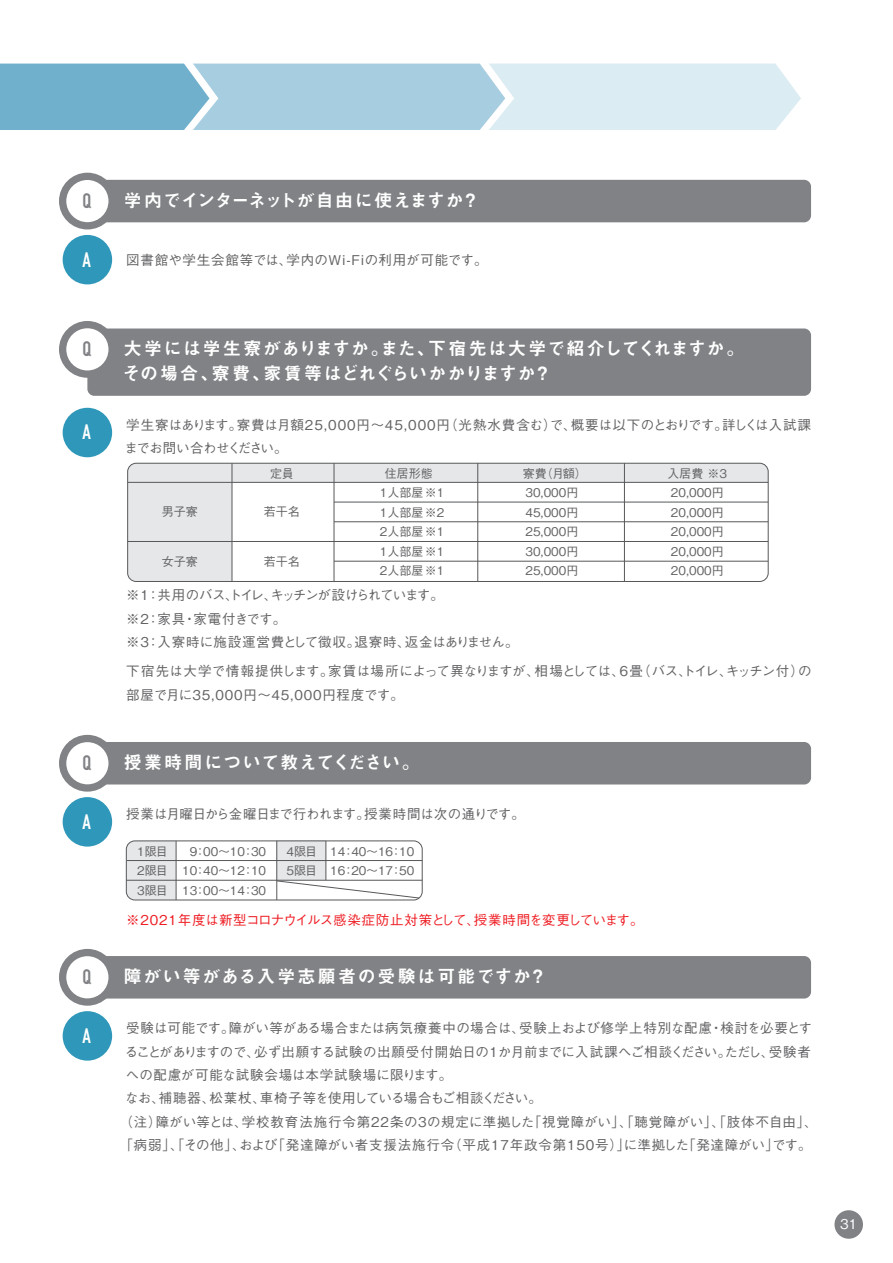
<style>
.page{position:relative;width:893px;height:1263px;background:#fff}
.page>*{position:absolute;margin:0;border:0;box-sizing:border-box;transform-origin:0 0}
.t1{font:20.7px "DIN Engschrift Std";color:#808285}
.t2{font:20.7px "DIN Engschrift Std";color:#fff}
.t3{font:18px/24.8px "Midashi Go Pr 5 MB31";letter-spacing:.06em;color:#fff}
.t4{font:18px "Midashi Go Pr 5 MB31";letter-spacing:.095em;color:#fff}
.t5{font:18px "Midashi Go Pr 5 MB31";letter-spacing:-.01em;color:#fff}
.t6{font:500 13.5px/23.4px "Gothic BBB Pr 5";letter-spacing:.01em;color:#636366}
.t7{font:500 13.5px/23.4px "Gothic BBB Pr 5";letter-spacing:-.055em;color:#636366}
.t8{font:500 13.5px "Gothic BBB Pr 5";letter-spacing:.06em;color:#636366}
.t9{font:500 13.5px "Gothic BBB Pr 5";letter-spacing:.05em;color:#636366}
.t10{font:500 13.5px "Gothic BBB Pr 5";letter-spacing:-.015em;color:#636366}
.t11{font:500 13.5px "Gothic BBB Pr 5";letter-spacing:-.015em;color:#ee1d23}
.t12{font:500 13.5px "Gothic BBB Pr 5";letter-spacing:-.025em;color:#636366}
.t13{font:500 13.5px "Gothic BBB Pr 5";letter-spacing:.045em;color:#636366}
.t14{font:500 13.5px "Gothic BBB Pr 5";color:#fff}
.t15{font:500 12px/19.5px "Gothic BBB Pr 5";color:#636366;text-align:justify}
</style>
<div class="page">
<div style="left:834px;top:1210px;width:29px;height:29px;background:#808285;border-radius:50%"></div>
<div style="left:87px;top:180px;width:724px;height:42px;background:#808285;border-radius:7px"></div>
<svg style="left:63px;top:176px;width:49px;height:50px;fill:#fff"></svg>
<div style="left:59px;top:173px;width:57px;height:56px;border:7px solid #808285;border-radius:50%"></div>
<div style="left:63px;top:235px;width:49px;height:49px;background:#2f97b9;border-radius:50%"></div>
<div style="left:87px;top:328px;width:724px;height:68px;background:#808285;border-radius:7px"></div>
<svg style="left:63px;top:325px;width:49px;height:49px;fill:#fff"></svg>
<div style="left:59px;top:321px;width:57px;height:57px;border:7px solid #808285;border-radius:50%"></div>
<div style="left:63px;top:408px;width:49px;height:49px;background:#2f97b9;border-radius:50%"></div>
<svg style="left:128px;top:463px;width:640px;height:118px"></svg>
<div style="left:127px;top:463px;width:641px;height:119px;border:1px solid #57585a;border-radius:9px"></div>
<hr style="left:128px;top:482px;width:640px;height:1px;background:#57585a">
<hr style="left:334px;top:502px;width:434px;height:1px;background:#57585a">
<hr style="left:334px;top:521px;width:434px;height:1px;background:#57585a">
<hr style="left:334px;top:561px;width:434px;height:1px;background:#57585a">
<hr style="left:128px;top:541px;width:640px;height:1px;background:#57585a">
<hr style="left:232px;top:463px;width:1px;height:118px;background:#57585a">
<hr style="left:334px;top:463px;width:1px;height:118px;background:#57585a">
<hr style="left:477px;top:463px;width:1px;height:118px;background:#57585a">
<hr style="left:624px;top:463px;width:1px;height:118px;background:#57585a">
<div style="left:87px;top:956px;width:724px;height:42px;background:#808285;border-radius:7px"></div>
<svg style="left:63px;top:952px;width:49px;height:50px;fill:#fff"></svg>
<div style="left:59px;top:949px;width:57px;height:57px;border:7px solid #808285;border-radius:50%"></div>
<div style="left:63px;top:1011px;width:49px;height:50px;background:#2f97b9;border-radius:50%"></div>
<div style="left:87px;top:742px;width:724px;height:42px;background:#808285;border-radius:7px"></div>
<svg style="left:63px;top:738px;width:49px;height:50px;fill:#fff"></svg>
<div style="left:59px;top:735px;width:57px;height:57px;border:7px solid #808285;border-radius:50%"></div>
<div style="left:63px;top:797px;width:49px;height:49px;background:#2f97b9;border-radius:50%"></div>
<div style="left:126px;top:841px;width:50px;height:59px;background:#e6e7e9"></div>
<div style="left:276px;top:841px;width:50px;height:39px;background:#e6e7e9"></div>
<div style="left:126px;top:841px;width:296px;height:59px;border:1px solid #57585a;border-radius:9px"></div>
<hr style="left:127px;top:860px;width:295px;height:1px;background:#57585a">
<hr style="left:126px;top:880px;width:296px;height:1px;background:#57585a">
<hr style="left:176px;top:841px;width:1px;height:59px;background:#57585a">
<hr style="left:277px;top:841px;width:1px;height:59px;background:#57585a">
<hr style="left:326px;top:841px;width:1px;height:39px;background:#57585a">
<svg style="left:276px;top:880px;width:144px;height:18px"></svg>
<svg style="left:0;top:64px;width:801px;height:66px;background:#afd2e3"></svg>
<h1 class="t1" style="left:82px;top:189px;width:10px">Q</h1>
<h2 class="t5" style="left:124px;top:186px;width:353px">学内でインターネットが自由に使えますか?</h2>
<h1 class="t2" style="left:83px;top:247px;width:10px">A</h1>
<p class="t13" style="left:126px;top:249px;width:363px">図書館や学生会館等では、学内のWi-Fiの利用が可能です。</p>
<h1 class="t1" style="left:82px;top:337px;width:10px">Q</h1>
<h1 class="t2" style="left:83px;top:420px;width:10px">A</h1>
<h2 class="t3" style="left:122px;top:335px;width:624px">大学には学生寮がありますか。また、下宿先は大学で紹介してくれますか。その場合、寮費、家賃等はどれぐらいかかりますか？</h2>
<p class="t6" style="left:125px;top:412px;width:688px">学生寮はあります。寮費は月額25,000円～45,000円（光熱水費含む）で、概要は以下のとおりです。詳しくは入試課までお問い合わせください。</p>
<p class="t15" style="left:162px;top:501px;width:37px">男子寮</p>
<p class="t15" style="left:162px;top:550px;width:37px">女子寮</p>
<p class="t15" style="left:270px;top:462px;width:25px">定員</p>
<p class="t15" style="left:264px;top:501px;width:37px">若干名</p>
<p class="t15" style="left:264px;top:550px;width:37px">若干名</p>
<p class="t15" style="left:385px;top:462px;width:49px">住居形態</p>
<p class="t15" style="left:523px;top:462px;width:66px">寮費（月額）</p>
<p class="t15" style="left:668px;top:462px;width:61px">入居費 ※3</p>
<p class="t15" style="left:380px;top:482px;width:66px">1人部屋※1<br>1人部屋※2<br>2人部屋※1<br>1人部屋※1<br>2人部屋※1</p>
<p class="t15" style="left:525px;top:482px;width:54px">30,000円45,000円25,000円30,000円25,000円</p>
<p class="t15" style="left:671px;top:482px;width:54px">20,000円20,000円20,000円20,000円20,000円</p>
<p class="t7" style="left:126px;top:582px;width:394px">※1：共用のバス、トイレ、キッチンが設けられています。<br>※2：家具・家電付きです。<br>※3：入寮時に施設運営費として徴収。退寮時、返金はありません。</p>
<p class="t6" style="left:126px;top:658px;width:687px">下宿先は大学で情報提供します。家賃は場所によって異なりますが、相場としては、６畳（バス、トイレ、キッチン付）の部屋で月に35,000円～45,000円程度です。</p>
<h1 class="t1" style="left:82px;top:751px;width:10px">Q</h1>
<h2 class="t3" style="left:124px;top:749px;width:298px">授業時間について教えてください。</h2>
<p class="t12" style="left:126px;top:803px;width:400px">授業は月曜日から金曜日まで行われます。授業時間は次の通りです。</p>
<h1 class="t2" style="left:83px;top:809px;width:10px">A</h1>
<p class="t15" style="left:137px;top:840px;width:32px">1限目2限目3限目</p>
<p class="t15" style="left:182px;top:840px;width:86px;text-indent:8px">9：00～10：30<br>10：40～12：10<br>13：00～14：30</p>
<p class="t15" style="left:287px;top:840px;width:32px">4限目<br>5限目</p>
<p class="t15" style="left:330px;top:840px;width:86px">14：40～16：10<br>16：20～17：50</p>
<p class="t11" style="left:126px;top:909px;width:519px">※2021年度は新型コロナウイルス感染症防止対策として、授業時間を変更しています。</p>
<h1 class="t1" style="left:82px;top:965px;width:10px">Q</h1>
<h2 class="t4" style="left:124px;top:962px;width:424px">障がい等がある入学志願者の受験は可能ですか？</h2>
<p class="t6" style="left:126px;top:1015px;width:687px">受験は可能です。障がい等がある場合または病気療養中の場合は、受験上および修学上特別な配慮・検討を必要とす</p>
<p class="t10" style="left:125px;top:1041px;width:688px">ることがありますので、必ず出願する試験の出願受付開始日の1か月前までに入試課へご相談ください。ただし、受験者</p>
<p class="t6" style="left:126px;top:1062px;width:328px">への配慮が可能な試験会場は本学試験場に限ります。</p>
<p class="t7" style="left:125px;top:1085px;width:418px">なお、補聴器、松葉杖、車椅子等を使用している場合もご相談ください。</p>
<p class="t9" style="left:120px;top:1111px;width:700px">（注）障がい等とは、学校教育法施行令第22条の3の規定に準拠した「視覚障がい」、「聴覚障がい」、「肢体不自由」、</p>
<p class="t8" style="left:120px;top:1134px;width:694px">「病弱」、「その他」、および「発達障がい者支援法施行令（平成17年政令第150号）」に準拠した「発達障がい」です。</p>
<h1 class="t2" style="left:83px;top:1023px;width:10px">A</h1>
<p class="t14" style="left:840px;top:1213px;width:19px">31</p>
</div>
